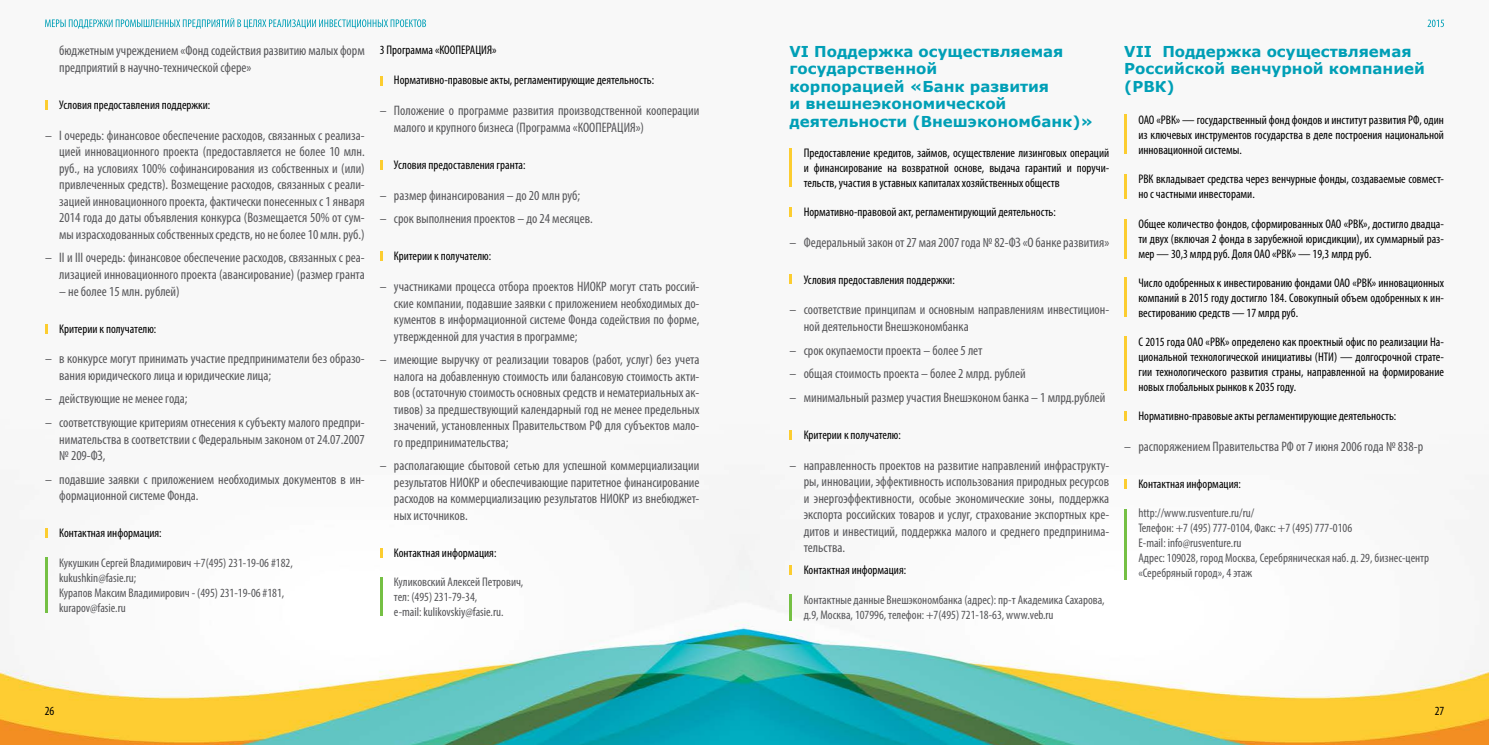
<style>
.page{position:relative;width:1489px;height:745px;background:#fff}
.page>*{position:absolute;margin:0;border:0;box-sizing:border-box;transform-origin:0 0}
.t1{font:700 15px/17.5px "Verdana";color:#009fb6}
.t2{font:condensed 13.75px/16.5px "Myriad Pro";color:#565659;text-align:justify}
.t3{font:condensed 12.5px/15px "Myriad Pro";color:#000;text-align:justify}
.t4{font:condensed 12.5px/15px "Myriad Pro";color:#565659}
</style>
<div class="page">
<img style="left:0;top:19px;width:1488px;height:725px">
<svg style="left:45px;top:18px;width:381px;height:11px"></svg>
<svg style="left:1427px;top:20px;width:16px;height:7px"></svg>
<svg style="left:45px;top:100px;width:3px;height:10px"></svg>
<svg style="left:45px;top:324px;width:3px;height:9px"></svg>
<svg style="left:45px;top:528px;width:3px;height:9px"></svg>
<svg style="left:380px;top:76px;width:2px;height:9px"></svg>
<svg style="left:380px;top:160px;width:2px;height:9px"></svg>
<svg style="left:380px;top:251px;width:2px;height:9px"></svg>
<svg style="left:380px;top:548px;width:2px;height:9px"></svg>
<hr style="left:789px;top:148px;width:3px;height:38px;background:#fccd30">
<svg style="left:789px;top:207px;width:3px;height:9px"></svg>
<svg style="left:789px;top:275px;width:3px;height:9px"></svg>
<svg style="left:789px;top:430px;width:3px;height:9px"></svg>
<svg style="left:789px;top:565px;width:3px;height:9px"></svg>
<hr style="left:1124px;top:115px;width:2px;height:39px;background:#fccd30">
<hr style="left:1124px;top:174px;width:2px;height:24px;background:#fccd30">
<hr style="left:1124px;top:219px;width:2px;height:39px;background:#fccd30">
<hr style="left:1124px;top:277px;width:2px;height:39px;background:#fccd30">
<hr style="left:1124px;top:336px;width:2px;height:55px;background:#fccd30">
<svg style="left:1124px;top:411px;width:2px;height:9px"></svg>
<svg style="left:1124px;top:479px;width:2px;height:9px"></svg>
<hr style="left:45px;top:556px;width:3px;height:55px;background:#75c044">
<hr style="left:380px;top:577px;width:2px;height:38px;background:#75c044">
<hr style="left:1124px;top:508px;width:2px;height:71px;background:#75c044">
<hr style="left:789px;top:594px;width:3px;height:26px;background:#75c044">
<p class="t2" style="left:59px;top:42px;width:307px">бюджетным учреждением «Фонд содействия развитию малых форм предприятий в научно-технической сфере»</p>
<p class="t3" style="left:59px;top:97px;width:153px">Условия предоставления поддержки:</p>
<p class="t2" style="left:59px;top:127px;width:307px;text-indent:-14px">– I очередь: финансовое обеспечение расходов, связанных с реализа&shy;цией инновационного проекта (предоставляется не более 10 млн. руб., на условиях 100% софинансирования из собственных и (или) привлеченных средств). Возмещение расходов, связанных с реали&shy;зацией инновационного проекта, фактически понесенных с 1 января 2014 года до даты объявления конкурса (Возмещается 50% от сум&shy;мы израсходованных собственных средств, но не более 10 млн. руб.)</p>
<p class="t2" style="left:45px;top:249px;width:321px;text-align:right">– II и III очередь: финансовое обеспечение расходов, связанных с реа&shy;лизацией инновационного проекта (авансирование) (размер гранта</p>
<p class="t2" style="left:59px;top:282px;width:122px">– не более 15 млн. рублей)</p>
<p class="t3" style="left:59px;top:320px;width:99px">Критерии к получателю:</p>
<p class="t2" style="left:59px;top:350px;width:307px;text-indent:-14px">– в конкурсе могут принимать участие предприниматели без образо&shy;вания юридического лица и юридические лица;</p>
<p class="t2" style="left:45px;top:390px;width:144px">– действующие не менее года;</p>
<p class="t2" style="left:59px;top:414px;width:307px;text-indent:-14px">– соответствующие критериям отнесения к субъекту малого предпри&shy;нимательства в соответствии с Федеральным законом от 24.07.2007 № 209-ФЗ,</p>
<p class="t2" style="left:59px;top:470px;width:307px;text-indent:-14px">– подавшие заявки с приложением необходимых документов в ин&shy;формационной системе Фонда.</p>
<p class="t3" style="left:59px;top:525px;width:104px">Контактная информация:</p>
<p class="t4" style="left:59px;top:554px;width:235px">Кукушкин Сергей Владимирович +7(495) 231-19-06 #182, kukushkin@fasie.ru;<br>Курапов Максим Владимирович - (495) 231-19-06 #181, kurapov@fasie.ru</p>
<p class="t3" style="left:380px;top:43px;width:118px">3 Программа «КООПЕРАЦИЯ»</p>
<p class="t3" style="left:394px;top:73px;width:262px">Нормативно-правовые акты, регламентирующие деятельность:</p>
<p class="t2" style="left:394px;top:102px;width:307px;text-indent:-14px">– Положение о программе развития производственной кооперации малого и крупного бизнеса (Программа «КООПЕРАЦИЯ»)</p>
<p class="t3" style="left:394px;top:157px;width:133px">Условия предоставления гранта:</p>
<p class="t2" style="left:380px;top:186px;width:202px">– размер финансирования – до 20 млн руб;</p>
<p class="t2" style="left:380px;top:210px;width:215px">– срок выполнения проектов – до 24 месяцев.</p>
<p class="t3" style="left:394px;top:248px;width:99px">Критерии к получателю:</p>
<p class="t2" style="left:394px;top:278px;width:307px;text-indent:-14px">– участниками процесса отбора проектов НИОКР могут стать россий&shy;ские компании, подавшие заявки с приложением необходимых до&shy;кументов в информационной системе Фонда содействия по форме, утвержденной для участия в программе;</p>
<p class="t2" style="left:394px;top:351px;width:307px;text-indent:-14px">– имеющие выручку от реализации товаров (работ, услуг) без учета налога на добавленную стоимость или балансовую стоимость акти&shy;вов (остаточную стоимость основных средств и нематериальных ак&shy;тивов) за предшествующий календарный год не менее предельных значений, установленных Правительством РФ для субъектов мало&shy;го предпринимательства;</p>
<p class="t2" style="left:394px;top:457px;width:307px;text-indent:-14px">– располагающие сбытовой сетью для успешной коммерциализации результатов НИОКР и обеспечивающие паритетное финансирование расходов на коммерциализацию результатов НИОКР из внебюджет&shy;ных источников.</p>
<p class="t3" style="left:394px;top:545px;width:104px">Контактная информация:</p>
<p class="t4" style="left:394px;top:574px;width:131px">Куликовский Алексей Петрович, тел: (495) 231-79-34,<br>e-mail: kulikovskiy@fasie.ru.</p>
<p class="t1" style="left:789px;top:42px;width:305px">VI Поддержка осуществляемая государственной<br>корпорацией «Банк развития<br>и внешнеэкономической деятельности (Внешэкономбанк)»</p>
<p class="t3" style="left:803px;top:145px;width:307px">Предоставление кредитов, займов, осуществление лизинговых операций и финансирование на возвратной основе, выдача гарантий и поручи&shy;тельств, участия в уставных капиталах хозяйственных обществ</p>
<p class="t3" style="left:803px;top:204px;width:254px">Нормативно-правовой акт, регламентирующий деятельность:</p>
<p class="t2" style="left:789px;top:233px;width:321px">– Федеральный закон от 27 мая 2007 года № 82-ФЗ «О банке развития»</p>
<p class="t3" style="left:803px;top:272px;width:153px">Условия предоставления поддержки:</p>
<p class="t2" style="left:803px;top:301px;width:307px;text-indent:-14px">– соответствие принципам и основным направлениям инвестицион&shy;ной деятельности Внешэкономбанка</p>
<p class="t2" style="left:789px;top:341px;width:194px">– срок окупаемости проекта – более 5 лет</p>
<p class="t2" style="left:789px;top:365px;width:238px">– общая стоимость проекта – более 2 млрд. рублей</p>
<p class="t2" style="left:789px;top:388px;width:317px">– минимальный размер участия Внешэконом банка – 1 млрд.рублей</p>
<p class="t3" style="left:803px;top:427px;width:99px">Критерии к получателю:</p>
<p class="t2" style="left:803px;top:456px;width:307px;text-indent:-14px">– направленность проектов на развитие направлений инфраструкту&shy;ры, инновации, эффективность использования природных ресурсов и энергоэффективности, особые экономические зоны, поддержка экспорта российских товаров и услуг, страхование экспортных кре&shy;дитов и инвестиций, поддержка малого и среднего предпринима&shy;тельства.</p>
<p class="t3" style="left:803px;top:562px;width:104px">Контактная информация:</p>
<p class="t4" style="left:803px;top:591px;width:302px">Контактные данные Внешэкономбанка (адрес): пр-т Академика Сахарова, д.9, Москва, 107996, телефон: +7(495) 721-18-63, www.veb.ru</p>
<p class="t1" style="left:1124px;top:42px;width:302px">VII Поддержка осуществляемая<br>Российской венчурной компанией (РВК)</p>
<p class="t3" style="left:1138px;top:112px;width:307px">ОАО «РВК» — государственный фонд фондов и институт развития РФ, один из ключевых инструментов государства в деле построения национальной инновационной системы.</p>
<p class="t3" style="left:1138px;top:171px;width:307px">РВК вкладывает средства через венчурные фонды, создаваемые совмест&shy;но с частными инвесторами.</p>
<p class="t3" style="left:1138px;top:216px;width:307px">Общее количество фондов, сформированных ОАО «РВК», достигло двадца&shy;ти двух (включая 2 фонда в зарубежной юрисдикции), их суммарный раз&shy;мер — 30,3 млрд руб. Доля ОАО «РВК» — 19,3 млрд руб.</p>
<p class="t3" style="left:1138px;top:275px;width:307px">Число одобренных к инвестированию фондами ОАО «РВК» инновационных компаний в 2015 году достигло 184. Совокупный объем одобренных к ин&shy;вестированию средств — 17 млрд руб.</p>
<p class="t3" style="left:1138px;top:334px;width:307px">C 2015 года ОАО «РВК» определено как проектный офис по реализации На&shy;циональной технологической инициативы (НТИ) — долгосрочной страте&shy;гии технологического развития страны, направленной на формирование новых глобальных рынков к 2035 году.</p>
<p class="t3" style="left:1138px;top:408px;width:259px">Нормативно-правовые акты регламентирующие деятельность:</p>
<p class="t2" style="left:1124px;top:438px;width:300px">– распоряжением Правительства РФ от 7 июня 2006 года № 838-р</p>
<p class="t3" style="left:1138px;top:476px;width:104px">Контактная информация:</p>
<p class="t4" style="left:1138px;top:505px;width:292px">http://www.rusventure.ru/ru/<br>Телефон: +7 (495) 777-0104, Факс: +7 (495) 777-0106<br>E-mail: info@rusventure.ru<br>Адрес: 109028, город Москва, Серебряническая наб. д. 29, бизнес-центр «Серебряный город», 4 этаж</p>
<p class="t3" style="left:45px;top:702px;width:11px">26</p>
<p class="t3" style="left:1434px;top:702px;width:11px">27</p>
</div>
